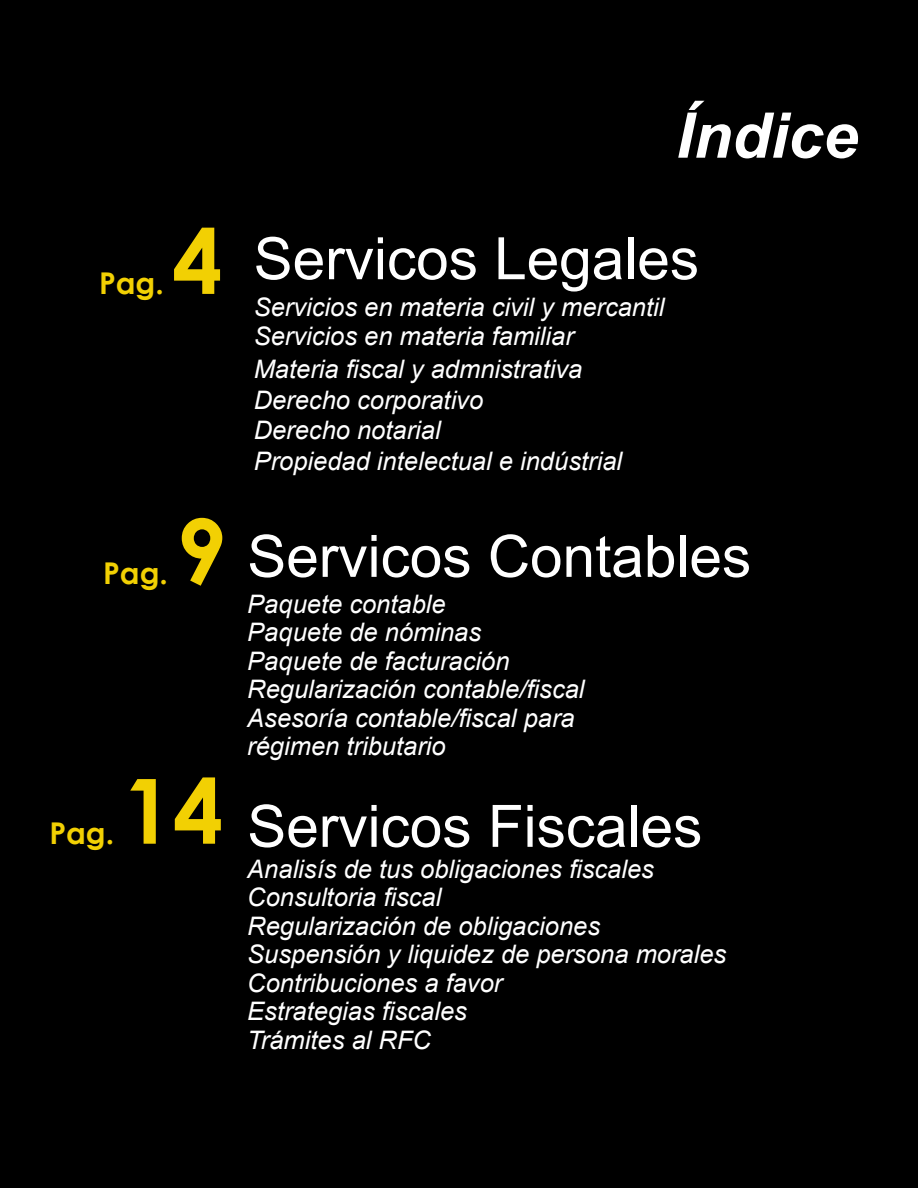
<style>
.page{position:relative;width:918px;height:1188px;background:#fff}
.page>*{position:absolute;margin:0;border:0;box-sizing:border-box;transform-origin:0 0}
.t1{font:700 90px "Century Gothic";color:#f2d003}
.t2{font:italic 700 63px "Arial";color:#fff}
.t3{font:58.5px "Arial";color:#fff}
.t4{font:700 30px "Century Gothic";color:#f2d003}
.t5{font:italic 25.5px/28.5px "Arial";color:#fff}
</style>
<div class="page">
<div style="left:1px;top:1px;width:916px;height:1186px;background:#000"></div>
<h2 class="t2" style="left:676px;top:95px;width:184px">Índice</h2>
<p class="t4" style="left:99px;top:264px;width:66px">Pag.</p>
<h1 class="t1" style="left:172px;top:205px;width:52px">4</h1>
<p class="t4" style="left:103px;top:554px;width:66px">Pag.</p>
<h1 class="t1" style="left:176px;top:495px;width:52px">9</h1>
<p class="t4" style="left:49px;top:814px;width:66px">Pag.</p>
<h1 class="t1" style="left:123px;top:754px;width:102px">14</h1>
<h3 class="t3" style="left:254px;top:220px;width:447px">Servicos Legales</h3>
<p class="t5" style="left:254px;top:294px;width:412px">Servicios en materia civil y mercantil<br>Servicios en materia familiar</p>
<p class="t5" style="left:254px;top:354px;width:370px;line-height:30.6px">Materia fiscal y admnistrativa<br>Derecho corporativo<br>Derecho notarial<br>Propiedad intelectual e indústrial</p>
<h3 class="t3" style="left:247px;top:518px;width:505px">Servicos Contables</h3>
<p class="t5" style="left:247px;top:590px;width:339px">Paquete contable<br>Paquete de nóminas<br>Paquete de facturación<br>Regularización contable/fiscal<br>Asesoría contable/fiscal para régimen tributario</p>
<h3 class="t3" style="left:247px;top:788px;width:457px">Servicos Fiscales</h3>
<p class="t5" style="left:247px;top:855px;width:481px">Analisís de tus obligaciones fiscales<br>Consultoria fiscal<br>Regularización de obligaciones<br>Suspensión y liquidez de persona morales<br>Contribuciones a favor<br>Estrategias fiscales<br>Trámites al RFC</p>
</div>
